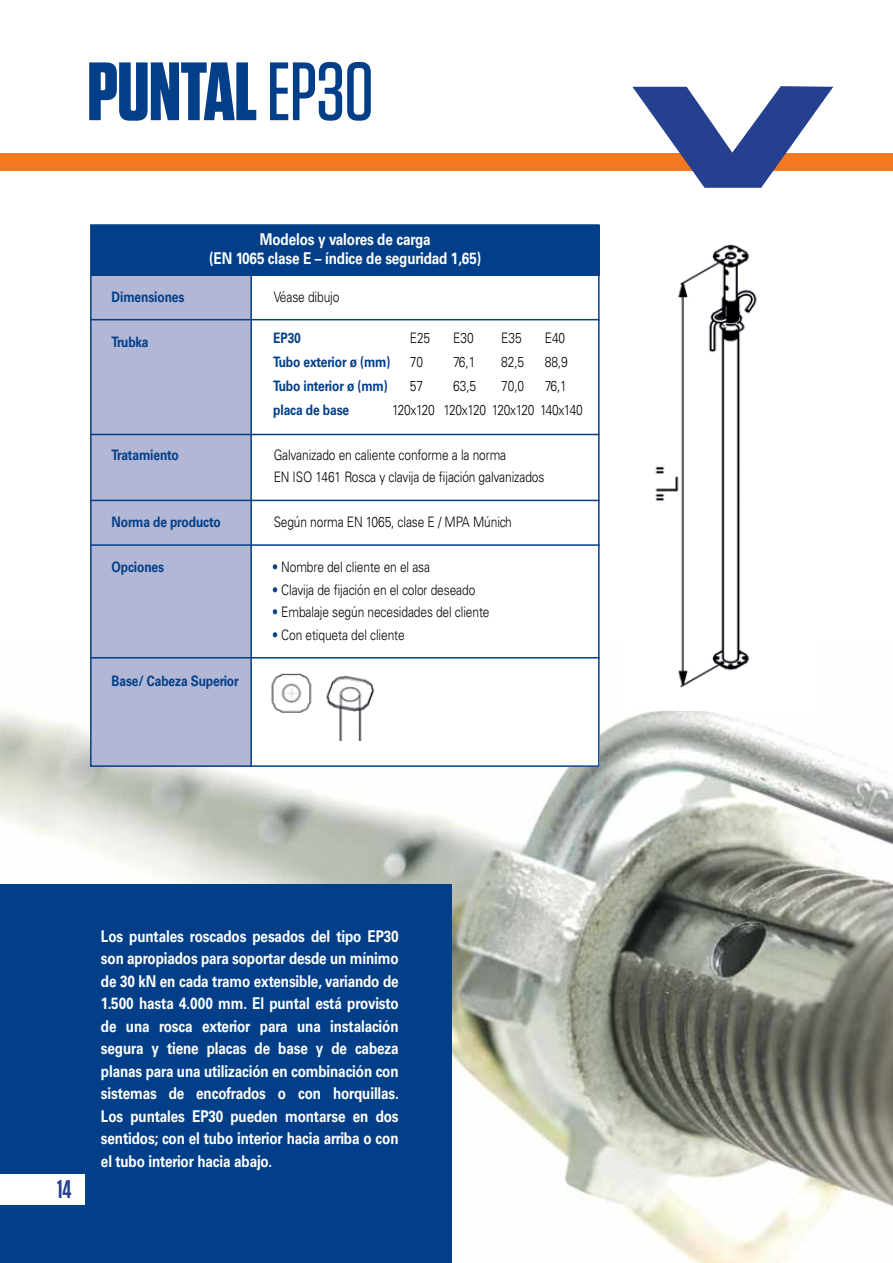
<style>
.page{position:relative;width:893px;height:1263px;background:#fff}
.page>*{position:absolute;margin:0;border:0;box-sizing:border-box;transform-origin:0 0}
.t1{font:700 82.5px "Tungsten";letter-spacing:-.01em;color:#023f88}
.t2{font:600 25.5px "Tungsten";color:#25408f}
.t3{font:700 16.2px/22.5px "Univers LTCE";letter-spacing:-.01em;color:#fff;text-align:justify;scale:.83 1}
.t4{font:300 14.4px/22.5px "Univers LTCE";letter-spacing:-.01em;color:#000;scale:.83 1}
.t5{font:700 14.4px "Univers LTCE";letter-spacing:-.01em;color:#023f88;scale:.83 1}
.t6{font:300 14.4px "Univers";letter-spacing:-.03em;color:#000;scale:.83 1}
.t7{font:700 14.4px "Univers";letter-spacing:-.01em;color:#023f88;scale:.83 1}
.s1{font-weight:500}
.s2{color:#023f88}
</style>
<div class="page">
<img style="left:0;top:710px;width:893px;height:553px">
<div style="left:0;top:884px;width:452px;height:379px;background:#023f88"></div>
<div style="left:0;top:153px;width:893px;height:17px;background:#f47920"></div>
<svg style="left:632px;top:86px;width:201px;height:102px"></svg>
<div style="left:0;top:1175px;width:84px;height:30px;background:#fff"></div>
<img style="left:655px;top:244px;width:102px;height:444px">
<div style="left:251px;top:273px;width:349px;height:494px;background:#fff"></div>
<div style="left:91px;top:275px;width:160px;height:492px;background:#b2b7d6"></div>
<div style="left:91px;top:225px;width:509px;height:51px;background:#023f88"></div>
<hr style="left:250px;top:273px;width:2px;height:493px;background:#023f88">
<hr style="left:91px;top:319px;width:509px;height:1px;background:#023f88">
<hr style="left:91px;top:434px;width:509px;height:1px;background:#023f88">
<hr style="left:91px;top:500px;width:509px;height:1px;background:#023f88">
<hr style="left:91px;top:657px;width:509px;height:1px;background:#023f88">
<hr style="left:91px;top:544px;width:509px;height:2px;background:#023f88">
<img style="left:271px;top:673px;width:41px;height:40px">
<img style="left:326px;top:676px;width:49px;height:65px">
<h1 class="t1" style="left:87px;top:47px;width:288px">PUNTAL <span class="s1">EP30</span></h1>
<p class="t3" style="left:209px;top:230px;width:329px;line-height:19.5px;text-align:center">Modelos y valores de carga<br>(EN 1065 clase E – índice de seguridad 1,65)</p>
<p class="t5" style="left:112px;top:288px;width:89px">Dimensiones</p>
<p class="t4" style="left:274px;top:286px;width:81px">Véase dibujo</p>
<p class="t5" style="left:112px;top:333px;width:46px">Trubka</p>
<p class="t7" style="left:273px;top:330px;width:35px">EP30</p>
<p class="t6" style="left:410px;top:330px;width:26px">E25</p>
<p class="t6" style="left:453px;top:330px;width:26px">E30</p>
<p class="t6" style="left:501px;top:330px;width:26px">E35</p>
<p class="t6" style="left:545px;top:330px;width:26px">E40</p>
<p class="t5" style="left:273px;top:354px;width:143px">Tubo exterior ø (mm)</p>
<p class="t6" style="left:410px;top:354px;width:17px">70</p>
<p class="t6" style="left:453px;top:354px;width:28px">76,1</p>
<p class="t6" style="left:501px;top:354px;width:29px">82,5</p>
<p class="t6" style="left:545px;top:354px;width:29px">88,9</p>
<p class="t5" style="left:273px;top:378px;width:139px">Tubo interior ø (mm)</p>
<p class="t6" style="left:410px;top:378px;width:17px">57</p>
<p class="t6" style="left:453px;top:378px;width:29px">63,5</p>
<p class="t6" style="left:501px;top:378px;width:29px">70,0</p>
<p class="t6" style="left:545px;top:378px;width:28px">76,1</p>
<p class="t5" style="left:273px;top:402px;width:93px">placa de base</p>
<p class="t6" style="left:392px;top:402px;width:231px">120x120 120x120 120x120 140x140</p>
<p class="t5" style="left:112px;top:446px;width:82px">Tratamiento</p>
<p class="t4" style="left:274px;top:443px;width:328px">Galvanizado en caliente conforme a la norma<br>EN ISO 1461 Rosca y clavija de fijación galvanizados</p>
<p class="t5" style="left:112px;top:513px;width:133px">Norma de producto</p>
<p class="t4" style="left:274px;top:511px;width:289px">Según norma EN 1065, clase E / MPA Múnich</p>
<p class="t5" style="left:112px;top:558px;width:65px">Opciones</p>
<p class="t4" style="left:272px;top:556px;width:192px"><span class="s2">•</span> Nombre del cliente en el asa</p>
<p class="t4" style="left:272px;top:578px;width:246px"><span class="s2">•</span> Clavija de fijación en el color deseado</p>
<p class="t4" style="left:272px;top:601px;width:263px"><span class="s2">•</span> Embalaje según necesidades del cliente</p>
<p class="t4" style="left:272px;top:623px;width:161px"><span class="s2">•</span> Con etiqueta del cliente</p>
<p class="t7" style="left:112px;top:672px;width:155px">Base/ Cabeza Superior</p>
<h2 class="t2" style="left:57px;top:1176px;width:16px">14</h2>
<p class="t3" style="left:101px;top:925px;width:361px">Los puntales roscados pesados del tipo EP30 son apropiados para soportar desde un mínimo de 30 kN en cada tramo extensible, variando de 1.500 hasta 4.000 mm. El puntal está provisto de una rosca exterior para una instalación segura y tiene placas de base y de cabeza planas para una utilización en combinación con sistemas de encofrados o con horquillas.<br>Los puntales EP30 pueden montarse en dos sentidos; con el tubo interior hacia arriba o con el tubo interior hacia abajo.</p>
</div>
